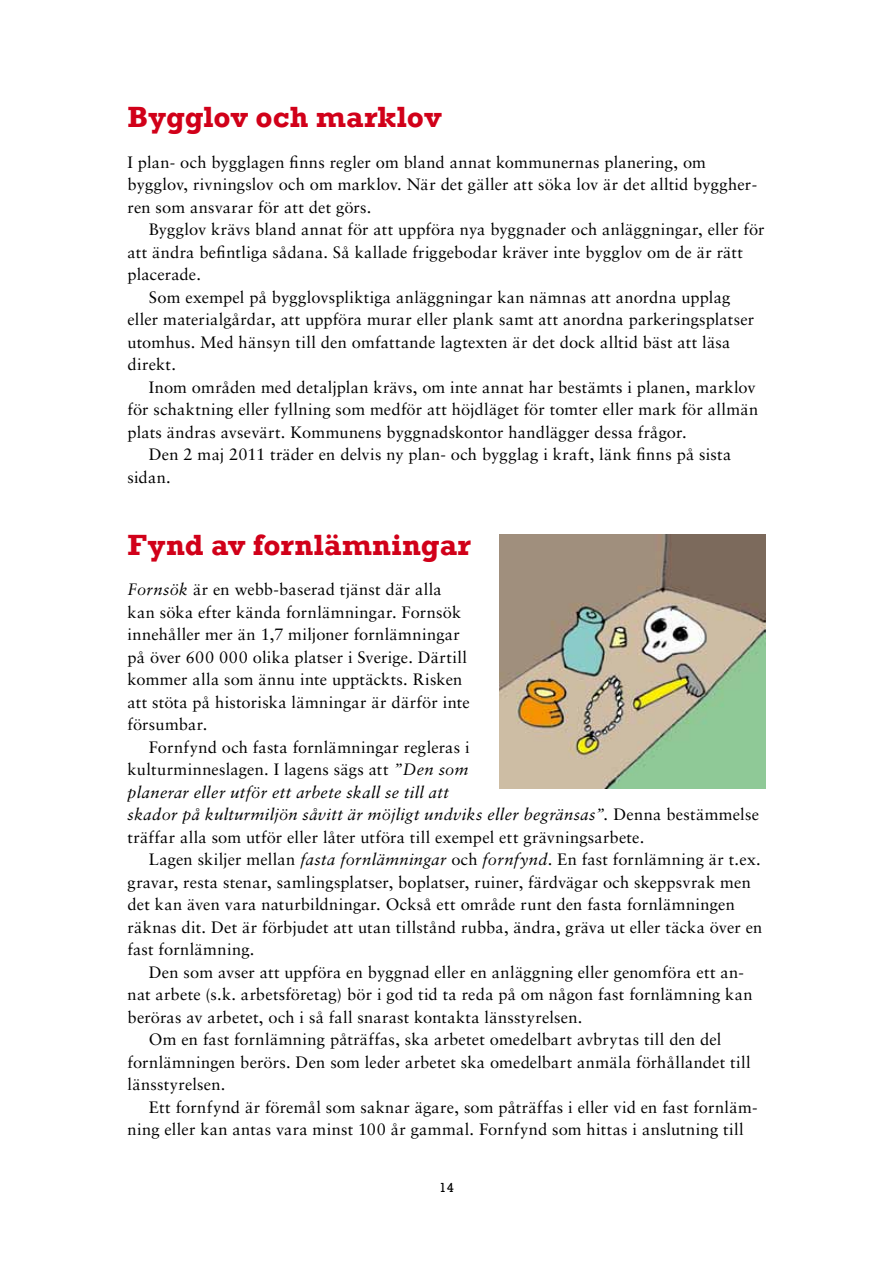
<style>
.page{position:relative;width:893px;height:1263px;background:#fff}
.page>*{position:absolute;margin:0;border:0;box-sizing:border-box;transform-origin:0 0}
.t1{font:700 30px "Rockwell";letter-spacing:.005em;color:#d10019}
.t2{font:16.5px/22.5px "Sabon";letter-spacing:.01em;color:#000}
.t3{font:13.5px "Rockwell";color:#000}
.s1{font-style:italic}
</style>
<div class="page">
<img style="left:499px;top:534px;width:266px;height:254px">
<h1 class="t1" style="left:128px;top:99px;width:315px">Bygglov och marklov</h1>
<p class="t2" style="left:128px;top:150px;width:631px">I plan- och bygglagen finns regler om bland annat kommunernas planering, om bygglov, rivningslov och om marklov. När det gäller att söka lov är det alltid byggher&shy;ren som ansvarar för att det görs.</p>
<p class="t2" style="left:149px;top:218px;width:617px">Bygglov krävs bland annat för att uppföra nya byggnader och anläggningar, eller för</p>
<p class="t2" style="left:128px;top:240px;width:617px">att ändra befintliga sådana. Så kallade friggebodar kräver inte bygglov om de är rätt</p>
<p class="t2" style="left:128px;top:263px;width:75px">placerade.</p>
<p class="t2" style="left:149px;top:285px;width:583px">Som exempel på bygglovspliktiga anläggningar kan nämnas att anordna upplag</p>
<p class="t2" style="left:128px;top:308px;width:628px">eller materialgårdar, att uppföra murar eller plank samt att anordna parkeringsplatser</p>
<p class="t2" style="left:128px;top:330px;width:604px">utomhus. Med hänsyn till den omfattande lagtexten är det dock alltid bäst att läsa</p>
<p class="t2" style="left:128px;top:353px;width:50px">direkt.</p>
<p class="t2" style="left:149px;top:375px;width:609px">Inom områden med detaljplan krävs, om inte annat har bestämts i planen, marklov</p>
<p class="t2" style="left:128px;top:398px;width:632px">för schaktning eller fyllning som medför att höjdläget för tomter eller mark för allmän</p>
<p class="t2" style="left:128px;top:420px;width:561px">plats ändras avsevärt. Kommunens byggnadskontor handlägger dessa frågor.</p>
<p class="t2" style="left:149px;top:443px;width:584px">Den 2 maj 2011 träder en delvis ny plan- och bygglag i kraft, länk finns på sista</p>
<p class="t2" style="left:128px;top:465px;width:45px">sidan.</p>
<h1 class="t1" style="left:128px;top:526px;width:345px">Fynd av fornlämningar</h1>
<p class="t2" style="left:128px;top:578px;width:344px"><span class="s1">Fornsök</span> är en webb-baserad tjänst där alla kan söka efter kända fornlämningar. Fornsök innehåller mer än 1,7 miljoner fornlämningar på över 600 000 olika platser i Sverige. Därtill kommer alla som ännu inte upptäckts. Risken att stöta på historiska lämningar är därför inte försumbar.</p>
<p class="t2" style="left:128px;top:735px;width:633px;text-indent:21px">Fornfynd och fasta fornlämningar regleras i<br>kulturminneslagen. I lagens sägs att <span class="s1">”Den som<br>planerar eller utför ett arbete skall se till att<br>skador på kulturmiljön såvitt är möjligt undviks eller begränsas”.</span> Denna bestämmelse träffar alla som utför eller låter utföra till exempel ett grävningsarbete.</p>
<p class="t2" style="left:128px;top:848px;width:636px;text-indent:21px">Lagen skiljer mellan <span class="s1">fasta fornlämningar</span> och <span class="s1">fornfynd</span>. En fast fornlämning är t.ex. gravar, resta stenar, samlingsplatser, boplatser, ruiner, färdvägar och skeppsvrak men det kan även vara naturbildningar. Också ett område runt den fasta fornlämningen räknas dit. Det är förbjudet att utan tillstånd rubba, ändra, gräva ut eller täcka över en fast fornlämning.</p>
<p class="t2" style="left:149px;top:960px;width:597px">Den som avser att uppföra en byggnad eller en anläggning eller genomföra ett an-</p>
<p class="t2" style="left:128px;top:983px;width:626px">nat arbete (s.k. arbetsföretag) bör i god tid ta reda på om någon fast fornlämning kan</p>
<p class="t2" style="left:128px;top:1005px;width:456px">beröras av arbetet, och i så fall snarast kontakta länsstyrelsen.</p>
<p class="t2" style="left:149px;top:1028px;width:574px">Om en fast fornlämning påträffas, ska arbetet omedelbart avbrytas till den del</p>
<p class="t2" style="left:128px;top:1050px;width:625px">fornlämningen berörs. Den som leder arbetet ska omedelbart anmäla förhållandet till</p>
<p class="t2" style="left:128px;top:1073px;width:99px">länsstyrelsen.</p>
<p class="t2" style="left:149px;top:1096px;width:610px">Ett fornfynd är föremål som saknar ägare, som påträffas i eller vid en fast fornläm-</p>
<p class="t2" style="left:128px;top:1118px;width:618px">ning eller kan antas vara minst 100 år gammal. Fornfynd som hittas i anslutning till</p>
<p class="t3" style="left:439px;top:1179px;width:16px">14</p>
</div>
